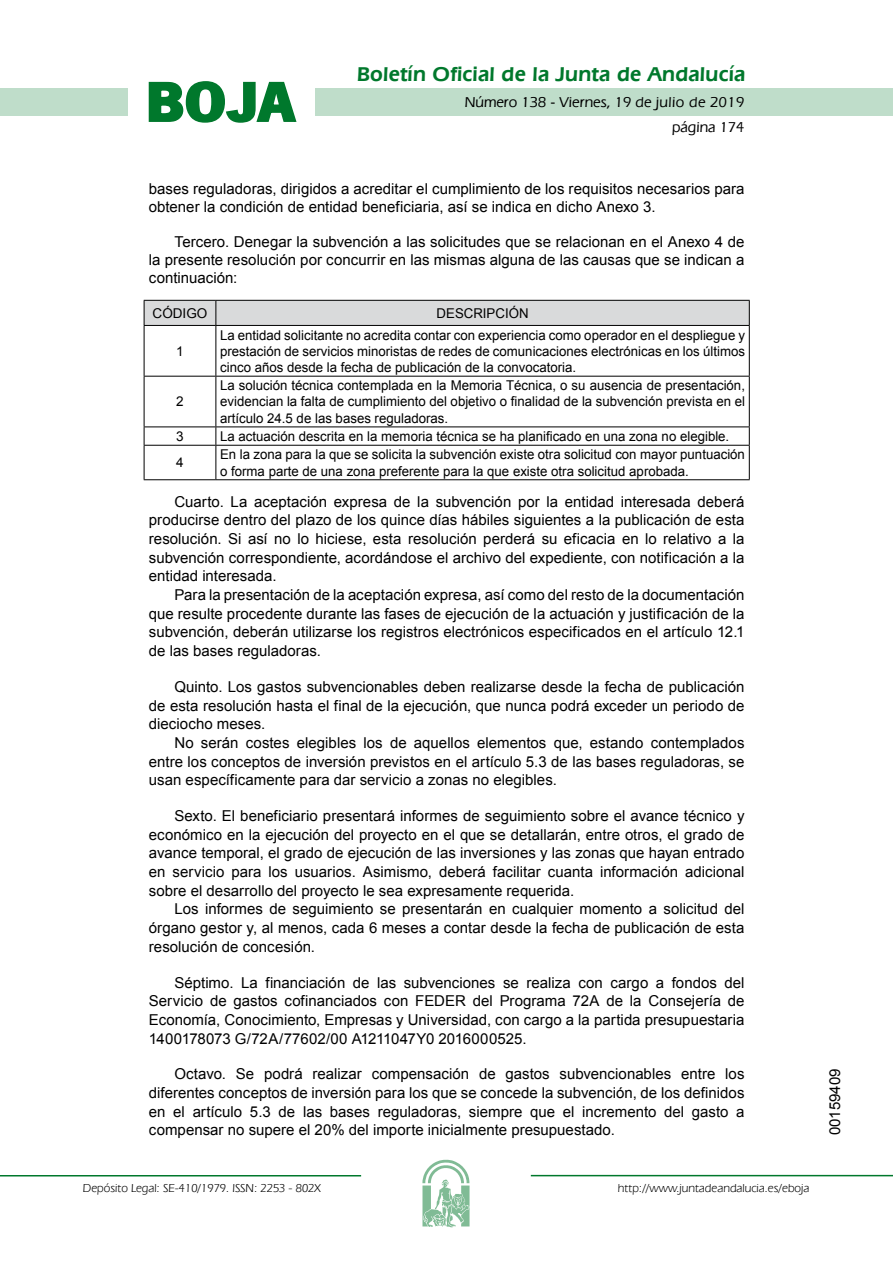
<style>
.page{position:relative;width:893px;height:1263px;background:#fff}
.page>*{position:absolute;margin:0;border:0;box-sizing:border-box;transform-origin:0 0}
.t1{font:700 57.75px "News Got T";color:#00782c;scale:1.14 1}
.t2{font:600 21px "Eras IT Cby BT";letter-spacing:.01em;color:#00782c}
.t3{font:15px/18.8px "Arial";color:#000;text-align:justify}
.t4{font:500 15px/24.5px "Eras IT Cby BT";color:#000;text-align:right}
.t5{font:13.5px/16.2px "Arial";color:#000;text-align:justify}
.t6{font:12px "Eras IT Cby BT";color:#000}
</style>
<div class="page">
<div style="left:315px;top:88px;width:577px;height:28px;background:#bfddca"></div>
<div style="left:0;top:88px;width:128px;height:28px;background:#bfddca"></div>
<hr style="left:0;top:1175px;width:361px;height:2px;background:#00782c">
<svg style="left:422px;top:1159px;width:47px;height:68px"></svg>
<hr style="left:531px;top:1175px;width:361px;height:1px;background:#00782c">
<svg style="left:148px;top:81px;width:149px;height:42px"></svg>
<svg style="left:144px;top:300px;width:606px;height:25px;background:#d0d1d2"></svg>
<hr style="left:144px;top:325px;width:72px;height:1px;background:#000">
<hr style="left:144px;top:326px;width:1px;height:50px;background:#000">
<hr style="left:216px;top:325px;width:533px;height:1px;background:#000">
<hr style="left:215px;top:326px;width:1px;height:50px;background:#000">
<hr style="left:749px;top:326px;width:1px;height:50px;background:#000">
<hr style="left:144px;top:376px;width:72px;height:1px;background:#000">
<hr style="left:144px;top:377px;width:1px;height:50px;background:#000">
<hr style="left:216px;top:376px;width:533px;height:1px;background:#000">
<hr style="left:215px;top:377px;width:1px;height:50px;background:#000">
<hr style="left:749px;top:377px;width:1px;height:50px;background:#000">
<hr style="left:144px;top:427px;width:72px;height:1px;background:#000">
<svg style="left:144px;top:427px;width:1px;height:18px"></svg>
<hr style="left:216px;top:427px;width:533px;height:1px;background:#000">
<svg style="left:215px;top:427px;width:1px;height:18px"></svg>
<svg style="left:749px;top:427px;width:1px;height:18px"></svg>
<hr style="left:144px;top:445px;width:72px;height:1px;background:#000">
<hr style="left:144px;top:446px;width:1px;height:33px;background:#000">
<hr style="left:216px;top:445px;width:533px;height:1px;background:#000">
<hr style="left:215px;top:446px;width:1px;height:33px;background:#000">
<hr style="left:749px;top:446px;width:1px;height:33px;background:#000">
<hr style="left:144px;top:479px;width:72px;height:1px;background:#000">
<hr style="left:216px;top:479px;width:533px;height:1px;background:#000">
<h1 class="t1" style="left:145px;top:68px;width:133px">BOJA</h1>
<h2 class="t2" style="left:357px;top:62px;width:390px">Boletín Oficial de la Junta de Andalucía</h2>
<p class="t4" style="left:465px;top:90px;width:281px">Número 138 - Viernes, 19 de julio de 2019 página 174</p>
<p class="t3" style="left:149px;top:180px;width:597px;line-height:18px">bases reguladoras, dirigidos a acreditar el cumplimiento de los requisitos necesarios para obtener la condición de entidad beneficiaria, así se indica en dicho Anexo 3.</p>
<p class="t3" style="left:149px;top:233px;width:597px;line-height:18px;text-indent:26px">Tercero. Denegar la subvención a las solicitudes que se relacionan en el Anexo 4 de la presente resolución por concurrir en las mismas alguna de las causas que se indican a continuación:</p>
<p class="t5" style="left:153px;top:305px;width:56px">CÓDIGO</p>
<p class="t5" style="left:436px;top:305px;width:93px">DESCRIPCIÓN</p>
<p class="t5" style="left:176px;top:343px;width:9px">1</p>
<p class="t5" style="left:220px;top:327px;width:526px">La entidad solicitante no acredita contar con experiencia como operador en el despliegue y prestación de servicios minoristas de redes de comunicaciones electrónicas en los últimos cinco años desde la fecha de publicación de la convocatoria.</p>
<p class="t5" style="left:176px;top:394px;width:9px">2</p>
<p class="t5" style="left:220px;top:378px;width:526px">La solución técnica contemplada en la Memoria Técnica, o su ausencia de presentación, evidencian la falta de cumplimiento del objetivo o finalidad de la subvención prevista en el artículo 24.5 de las bases reguladoras.</p>
<p class="t5" style="left:176px;top:428px;width:9px">3</p>
<p class="t5" style="left:220px;top:428px;width:510px">La actuación descrita en la memoria técnica se ha planificado en una zona no elegible.</p>
<p class="t5" style="left:176px;top:455px;width:9px">4</p>
<p class="t5" style="left:220px;top:447px;width:526px">En la zona para la que se solicita la subvención existe otra solicitud con mayor puntuación o forma parte de una zona preferente para la que existe otra solicitud aprobada.</p>
<p class="t3" style="left:149px;top:492px;width:597px;text-indent:26px">Cuarto. La aceptación expresa de la subvención por la entidad interesada deberá producirse dentro del plazo de los quince días hábiles siguientes a la publicación de esta resolución. Si así no lo hiciese, esta resolución perderá su eficacia en lo relativo a la subvención correspondiente, acordándose el archivo del expediente, con notificación a la entidad interesada.</p>
<p class="t3" style="left:149px;top:586px;width:597px;text-indent:26px">Para la presentación de la aceptación expresa, así como del resto de la documentación que resulte procedente durante las fases de ejecución de la actuación y justificación de la subvención, deberán utilizarse los registros electrónicos especificados en el artículo 12.1 de las bases reguladoras.</p>
<p class="t3" style="left:149px;top:677px;width:597px;text-indent:26px">Quinto. Los gastos subvencionables deben realizarse desde la fecha de publicación de esta resolución hasta el final de la ejecución, que nunca podrá exceder un periodo de dieciocho meses.</p>
<p class="t3" style="left:149px;top:733px;width:597px;text-indent:26px">No serán costes elegibles los de aquellos elementos que, estando contemplados entre los conceptos de inversión previstos en el artículo 5.3 de las bases reguladoras, se usan específicamente para dar servicio a zonas no elegibles.</p>
<p class="t3" style="left:149px;top:807px;width:597px;text-indent:26px">Sexto. El beneficiario presentará informes de seguimiento sobre el avance técnico y económico en la ejecución del proyecto en el que se detallarán, entre otros, el grado de avance temporal, el grado de ejecución de las inversiones y las zonas que hayan entrado en servicio para los usuarios. Asimismo, deberá facilitar cuanta información adicional sobre el desarrollo del proyecto le sea expresamente requerida.</p>
<p class="t3" style="left:149px;top:900px;width:597px;text-indent:26px">Los informes de seguimiento se presentarán en cualquier momento a solicitud del órgano gestor y, al menos, cada 6 meses a contar desde la fecha de publicación de esta resolución de concesión.</p>
<p class="t3" style="left:149px;top:973px;width:597px;text-indent:26px">Séptimo. La financiación de las subvenciones se realiza con cargo a fondos del Servicio de gastos cofinanciados con FEDER del Programa 72A de la Consejería de Economía, Conocimiento, Empresas y Universidad, con cargo a la partida presupuestaria 1400178073 G/72A/77602/00 A1211047Y0 2016000525.</p>
<p class="t3" style="left:149px;top:1065px;width:597px;text-indent:26px">Octavo. Se podrá realizar compensación de gastos subvencionables entre los diferentes conceptos de inversión para los que se concede la subvención, de los definidos en el artículo 5.3 de las bases reguladoras, siempre que el incremento del gasto a compensar no supere el 20% del importe inicialmente presupuestado.</p>
<p class="t3" style="left:825px;top:1135px;width:68px;rotate:-90deg">00159409</p>
<p class="t6" style="left:83px;top:1181px;width:239px">Depósito Legal: SE-410/1979. ISSN: 2253 - 802X</p>
<p class="t6" style="left:618px;top:1181px;width:193px">http://www.juntadeandalucia.es/eboja</p>
</div>
